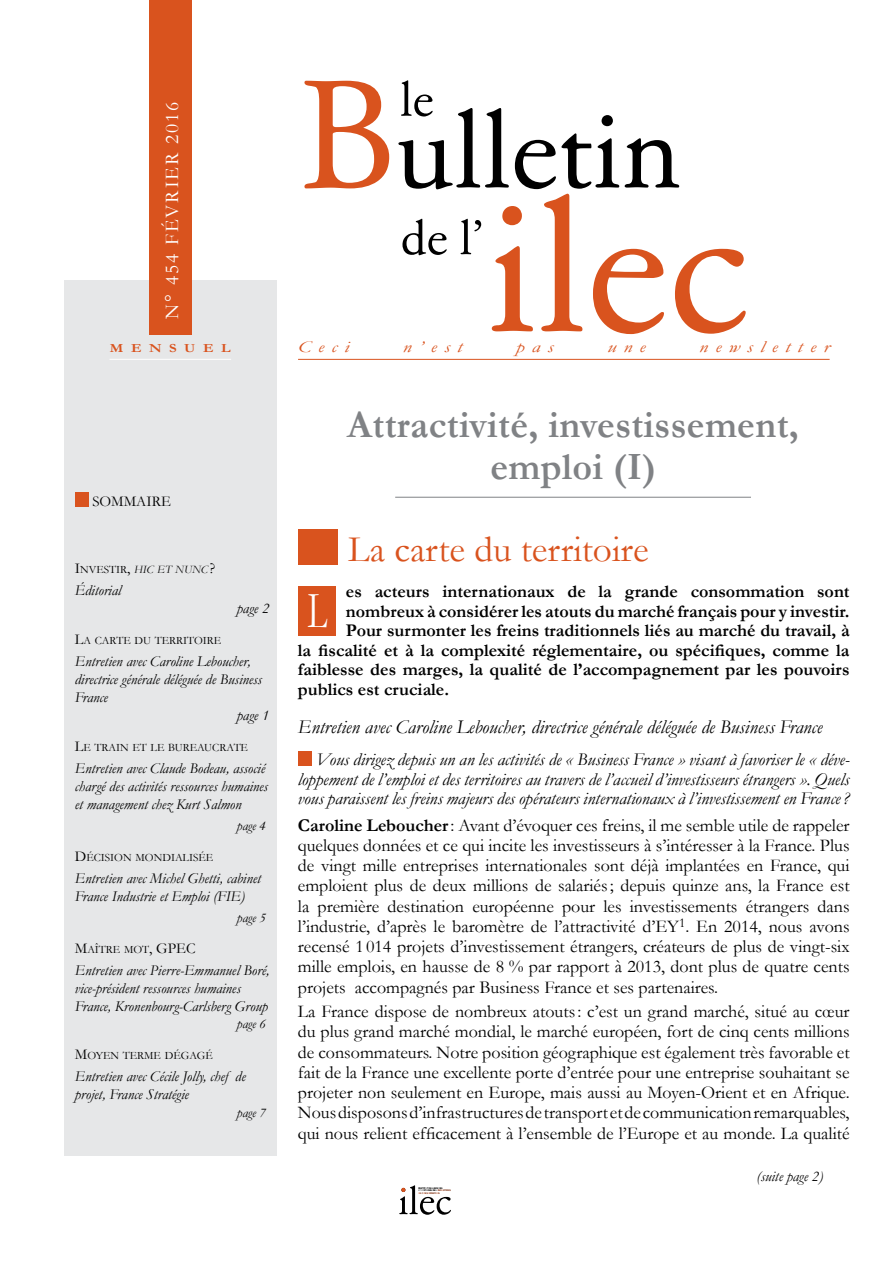
<style>
.page{position:relative;width:893px;height:1263px;background:#fff}
.page>*{position:absolute;margin:0;border:0;box-sizing:border-box;transform-origin:0 0}
.t1{font:52.5px "Garamond";color:#fff;scale:.65 1}
.t2{font:700 39px/42px "Garamond";letter-spacing:.01em;color:#808285;text-align:center}
.t3{font:37.5px "Garamond";color:#d9531e}
.t4{font:italic 19.5px "Garamond";color:#000}
.t5{font:19.5px "Garamond";letter-spacing:.1em;color:#fff}
.t6{font:18px/20.2px "Garamond";color:#000;text-align:justify}
.t7{font:700 18px "Garamond";color:#000}
.t8{font:italic 18px/19.5px "Garamond";color:#000;text-align:justify}
.t9{font:italic 16.35px "Garamond";letter-spacing:.35em;color:#d9531e;scale:1.26 1}
.t10{font:italic 15px/18px "Garamond";color:#000}
.t11{font:15px "Garamond";color:#000}
.t12{font:14.25px "Verdana";color:#000}
.t13{font:italic 13.5px "Garamond";color:#000}
.t14{font:700 12.3px "Garamond";letter-spacing:.505em;color:#d9531e;scale:1.2 1}
.t15{font:11.25px "Garamond";color:#000}
.t16{font:italic 11.25px "Garamond";color:#000}
.t17{font:2.1px/2.5px "Verdana";color:#000}
.s1{font-style:normal;font-size:15px}
.s2{font-style:normal}
.s3{font-size:15px}
.s4{font-weight:700}
.s5{color:#d9531e}
</style>
<div class="page">
<div style="left:64px;top:280px;width:213px;height:875px;background:#e6e7e8"></div>
<hr style="left:109px;top:359px;width:122px;height:1px;background:#fff">
<hr style="left:298px;top:359px;width:532px;height:1px;background:#d9531e">
<svg style="left:304px;top:81px;width:85px;height:107px"></svg>
<svg style="left:398px;top:80px;width:348px;height:254px"></svg>
<svg style="left:399px;top:1185px;width:52px;height:30px"></svg>
<div style="left:298px;top:530px;width:39px;height:35px;background:#d9531e"></div>
<div style="left:298px;top:751px;width:14px;height:15px;background:#d9531e"></div>
<div style="left:299px;top:586px;width:37px;height:50px;background:#d9531e"></div>
<div style="left:149px;top:0;width:43px;height:334px;background:#d9531e"></div>
<hr style="left:395px;top:497px;width:356px;height:1px;background:#808285">
<div style="left:75px;top:492px;width:14px;height:15px;background:#d9531e"></div>
<p class="t5" style="left:161px;top:319px;width:219px;rotate:-90deg">N° 454 février 2016</p>
<p class="t14" style="left:110px;top:341px;width:102px">MENSUEL</p>
<p class="t9" style="left:298px;top:338px;width:42px">Ceci</p>
<p class="t9" style="left:403px;top:338px;width:49px">n’est</p>
<p class="t9" style="left:516px;top:338px;width:31px">pas</p>
<p class="t9" style="left:607px;top:338px;width:32px">une</p>
<p class="t9" style="left:699px;top:338px;width:105px">newsletter</p>
<p class="t11" style="left:92px;top:493px;width:20px">somma</p>
<p class="t11" style="left:146px;top:493px;width:22px">ire</p>
<p class="t16" style="left:75px;top:563px;width:142px"><span class="s1">I</span><span class="s2">NVESTIR</span><span class="s1">,</span> HIC ET NUNC <span class="s1">?</span></p>
<p class="t10" style="left:75px;top:581px;width:48px">Éditorial</p>
<p class="t10" style="left:237px;top:599px;width:34px">page 2</p>
<p class="t15" style="left:75px;top:634px;width:148px"><span class="s3">L</span>A CARTE DU TERRITOIRE</p>
<p class="t10" style="left:75px;top:652px;width:177px">Entretien avec Caroline Leboucher,</p>
<p class="t10" style="left:75px;top:670px;width:189px">directrice générale déléguée de Business</p>
<p class="t10" style="left:75px;top:688px;width:35px">France</p>
<p class="t10" style="left:237px;top:706px;width:34px">page 1</p>
<p class="t15" style="left:75px;top:741px;width:175px"><span class="s3">L</span>E TRAIN ET LE BUREAUCRATE</p>
<p class="t10" style="left:75px;top:759px;width:195px">Entretien avec Claude Bodeau, associé chargé des activités ressources humaines et management chez Kurt Salmon</p>
<p class="t13" style="left:237px;top:818px;width:30px">page 4</p>
<p class="t15" style="left:75px;top:851px;width:140px"><span class="s3">D</span>ÉCISION MONDIALISÉE</p>
<p class="t10" style="left:75px;top:869px;width:188px">Entretien avec Michel Ghetti, cabinet<br>France Industrie et Emploi (FIE)</p>
<p class="t13" style="left:237px;top:910px;width:30px">page 5</p>
<p class="t15" style="left:75px;top:943px;width:112px"><span class="s3">M</span>AÎTRE MOT<span class="s3">, GPEC</span></p>
<p class="t10" style="left:75px;top:961px;width:196px">Entretien avec Pierre-Emmanuel Boré, vice-président ressources humaines<br>France, Kronenbourg-Carlsberg Group</p>
<p class="t13" style="left:237px;top:1015px;width:30px">page 6</p>
<p class="t15" style="left:75px;top:1048px;width:139px"><span class="s3">M</span>OYEN TERME DÉGAGÉ</p>
<p class="t10" style="left:75px;top:1067px;width:172px">Entretien avec Cécile Jolly, chef de projet, France Stratégie</p>
<p class="t13" style="left:237px;top:1104px;width:30px">page 7</p>
<h2 class="t2" style="left:347px;top:403px;width:453px">Attractivité, investissement, emploi (I)</h2>
<h3 class="t3" style="left:348px;top:526px;width:302px">La carte du territoire</h3>
<p class="t7" style="left:346px;top:581px;width:505px">es acteurs internationaux de la grande consommation sont</p>
<p class="t7" style="left:346px;top:600px;width:505px">nombreux à considérer les atouts du marché français pour y investir.</p>
<p class="t7" style="left:346px;top:620px;width:505px">Pour surmonter les freins traditionnels liés au marché du travail, à</p>
<p class="t7" style="left:298px;top:639px;width:553px">la fiscalité et à la complexité réglementaire, ou spécifiques, comme la</p>
<p class="t7" style="left:298px;top:659px;width:553px">faiblesse des marges, la qualité de l’accompagnement par les pouvoirs</p>
<p class="t7" style="left:298px;top:678px;width:153px">publics est cruciale.</p>
<p class="t4" style="left:298px;top:715px;width:526px">Entretien avec Caroline Leboucher, directrice générale déléguée de Business France</p>
<p class="t8" style="left:298px;top:749px;width:553px;text-indent:18px">Vous dirigez depuis un an les activités de « Business France » visant à favoriser le « déve&shy;loppement de l’emploi et des territoires au travers de l’accueil d’investisseurs étrangers ». Quels vous paraissent les freins majeurs des opérateurs internationaux à l’investissement en France?</p>
<p class="t6" style="left:298px;top:815px;width:553px"><span class="s4">Caroline Leboucher</span>: Avant d’évoquer ces freins, il me semble utile de rappeler quelques données et ce qui incite les investisseurs à s’intéresser à la France. Plus de vingt mille entreprises internationales sont déjà implantées en France, qui emploient plus de deux millions de salariés; depuis quinze ans, la France est la première destination européenne pour les investissements étrangers dans l’industrie, d’après le baromètre de l’attractivité d’EY<sup>1</sup>. En 2014, nous avons recensé 1 014 projets d’investissement étrangers, créateurs de plus de vingt-six mille emplois, en hausse de 8 % par rapport à 2013, dont plus de quatre cents projets accompagnés par Business France et ses partenaires.</p>
<p class="t6" style="left:298px;top:1001px;width:553px">La France dispose de nombreux atouts: c’est un grand marché, situé au cœur du plus grand marché mondial, le marché européen, fort de cinq cents millions de consommateurs. Notre position géographique est également très favorable et fait de la France une excellente porte d’entrée pour une entreprise souhaitant se projeter non seulement en Europe, mais aussi au Moyen-Orient et en Afrique.<br>Nous disposons d’infrastructures de transport et de communication remarquables, qui nous relient efficacement à l’ensemble de l’Europe et au monde. La qualité</p>
<h1 class="t1" style="left:308px;top:579px;width:32px">L</h1>
<p class="t12" style="left:361px;top:1085px;width:13px">O</p>
<p class="t12" style="left:343px;top:1102px;width:11px">S</p>
<p class="t12" style="left:386px;top:1102px;width:12px">U</p>
<p class="t12" style="left:349px;top:1119px;width:13px">O</p>
<p class="t17" style="left:418px;top:1187px;width:34px">INSTITUT DE LIAISONS<br>ET D’ÉTUDES DES <span class="s5">INDUSTRIES<br>DE CONSOMMATION</span></p>
<p class="t10" style="left:757px;top:1167px;width:68px">(suite page 2)</p>
</div>
